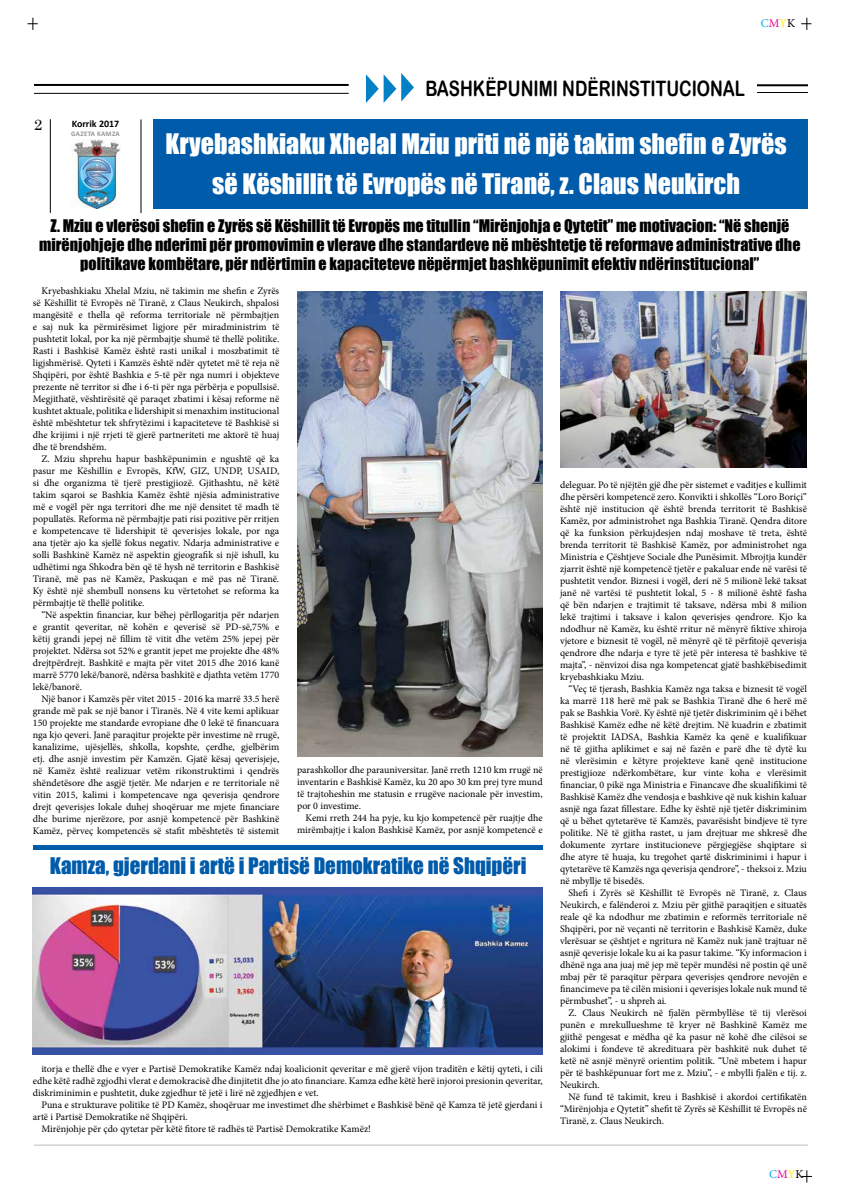
<style>
.page{position:relative;width:842px;height:1191px;background:#fff}
.page>*{position:absolute;margin:0;border:0;box-sizing:border-box;transform-origin:0 0}
.t1{font:26px/40px "Impact";color:#fff;text-align:center}
.t2{font:21.2px "Arial Rounded MT Bold";color:#000;scale:.79 1}
.t3{font:21px "Impact";color:#005baa}
.t4{font:16px/19.2px "Impact";color:#000;text-align:center}
.t5{font:15px "Century Schoolbook";color:#000}
.t6{font:12px "Minion Pro";color:#00aeef}
.t7{font:10px/12px "Minion Pro";color:#000;text-align:justify}
.t8{font:700 10px "Calibri";color:#000}
.t9{font:700 7px "Calibri";letter-spacing:.04em;color:#939598}
.s1{color:#ec008c}
.s2{color:#fff200}
.s3{color:#000}
</style>
<div class="page">
<hr style="left:34px;top:84px;width:315px;height:2px;background:#000">
<hr style="left:34px;top:93px;width:315px;height:1px;background:#000">
<svg style="left:365px;top:72px;width:49px;height:31px"></svg>
<hr style="left:34px;top:1144px;width:774px;height:1px;background:#bcbec0">
<hr style="left:50px;top:119px;width:1px;height:94px;background:#000">
<hr style="left:140px;top:119px;width:1px;height:94px;background:#000">
<hr style="left:586px;top:92px;width:222px;height:1px;background:#000">
<img style="left:71px;top:139px;width:49px;height:69px">
<hr style="left:586px;top:84px;width:222px;height:2px;background:#000">
<svg style="left:28px;top:18px;width:10px;height:12px"></svg>
<svg style="left:801px;top:18px;width:10px;height:12px"></svg>
<svg style="left:802px;top:1170px;width:10px;height:12px"></svg>
<hr style="left:33px;top:845px;width:510px;height:4px;background:#005baa">
<div style="left:153px;top:120px;width:654px;height:89px;background:#005baa"></div>
<img style="left:560px;top:291px;width:246px;height:176px">
<img style="left:297px;top:291px;width:246px;height:466px">
<img style="left:33px;top:887px;width:510px;height:167px">
<div style="left:416px;top:78px;width:340px;height:21px;background:#fff"></div>
<h3 class="t5" style="left:34px;top:112px;width:10px">2</h3>
<p class="t8" style="left:72px;top:117px;width:49px">Korrik 2017</p>
<p class="t9" style="left:71px;top:129px;width:50px">GAZETA KAMZA</p>
<p class="t6" style="left:761px;top:16px;width:36px">C<span class="s1">M</span><span class="s2">Y</span><span class="s3">K</span></p>
<h2 class="t2" style="left:425px;top:76px;width:406px">BASHKËPUNIMI NDËRINSTITUCIONAL</h2>
<h1 class="t1" style="left:166px;top:123px;width:623px">Kryebashkiaku Xhelal Mziu priti në një takim shefin e Zyrës së Këshillit të Evropës në Tiranë, z. Claus Neukirch</h1>
<p class="t4" style="left:39px;top:216px;width:763px">Z. Mziu e vlerësoi shefin e Zyrës së Këshillit të Evropës me titullin “Mirënjohja e Qytetit” me motivacion: “Në shenjë mirënjohjeje dhe nderimi për promovimin e vlerave dhe standardeve në mbështetje të reformave administrative dhe politikave kombëtare, për ndërtimin e kapaciteteve nëpërmjet bashkëpunimit efektiv ndërinstitucional”</p>
<p class="t7" style="left:33px;top:285px;width:248px;text-indent:8px">Kryebashkiaku Xhelal Mziu, në takimin me shefin e Zyrës së Këshillit të Evropës në Tiranë, z Claus Neukirch, shpalosi mangësitë e thella që reforma territoriale në përmbajtjen e saj nuk ka përmirësimet ligjore për miradministrim të pushtetit lokal, por ka një përmbajtje shumë të thellë politike.<br>Rasti i Bashkisë Kamëz është rasti unikal i moszbatimit të ligjshmërisë. Qyteti i Kamzës është ndër qytetet më të reja në Shqipëri, por është Bashkia e 5-të për nga numri i objekteve prezente në territor si dhe i 6-ti për nga përbërja e popullsisë.<br>Megjithatë, vështirësitë që paraqet zbatimi i kësaj reforme në kushtet aktuale, politika e lidershipit si menaxhim institucional është mbështetur tek shfrytëzimi i kapaciteteve të Bashkisë si dhe krijimi i një rrjeti të gjerë partneriteti me aktorë të huaj dhe të brendshëm.</p>
<p class="t7" style="left:33px;top:453px;width:248px;text-indent:8px">Z. Mziu shprehu hapur bashkëpunimin e ngushtë që ka pasur me Këshillin e Evropës, KfW, GIZ, UNDP, USAID, si dhe organizma të tjerë prestigjiozë. Gjithashtu, në këtë takim sqaroi se Bashkia Kamëz është njësia administrative më e vogël për nga territori dhe me një densitet të madh të popullatës. Reforma në përmbajtje pati risi pozitive për rritjen e kompetencave të lidershipit të qeverisjes lokale, por nga ana tjetër ajo ka sjellë fokus negativ. Ndarja administrative e solli Bashkinë Kamëz në aspektin gjeografik si një ishull, ku udhëtimi nga Shkodra bën që të hysh në territorin e Bashkisë Tiranë, më pas në Kamëz, Paskuqan e më pas në Tiranë.<br>Ky është një shembull nonsens ku vërtetohet se reforma ka përmbajtje të thellë politike.</p>
<p class="t7" style="left:33px;top:609px;width:248px;text-indent:8px">“Në aspektin financiar, kur bëhej përllogaritja për ndarjen e grantit qeveritar, në kohën e qeverisë së PD-së,75% e këtij grandi jepej në fillim të vitit dhe vetëm 25% jepej për projektet. Ndërsa sot 52% e grantit jepet me projekte dhe 48% drejtpërdrejt. Bashkitë e majta për vitet 2015 dhe 2016 kanë marrë 5770 lekë/banorë, ndërsa bashkitë e djathta vetëm 1770 lekë/banorë.</p>
<p class="t7" style="left:33px;top:693px;width:248px;text-indent:8px">Një banor i Kamzës për vitet 2015 - 2016 ka marrë 33.5 herë grande më pak se një banor i Tiranës. Në 4 vite kemi aplikuar 150 projekte me standarde evropiane dhe 0 lekë të financuara nga kjo qeveri. Janë paraqitur projekte për investime në rrugë, kanalizime, ujësjellës, shkolla, kopshte, çerdhe, gjelbërim etj. dhe asnjë investim për Kamzën. Gjatë kësaj qeverisjeje, në Kamëz është realizuar vetëm rikonstruktimi i qendrës shëndetësore dhe asgjë tjetër. Me ndarjen e re territoriale në vitin 2015, kalimi i kompetencave nga qeverisja qendrore drejt qeverisjes lokale duhej shoqëruar me mjete financiare dhe burime njerëzore, por asnjë kompetencë për Bashkinë Kamëz, përveç kompetencës së stafit mbështetës të sistemit</p>
<p class="t7" style="left:297px;top:764px;width:247px">parashkollor dhe parauniversitar. Janë rreth 1210 km rrugë në inventarin e Bashkisë Kamëz, ku 20 apo 30 km prej tyre mund të trajtoheshin me statusin e rrugëve nacionale për investim, por 0 investime.</p>
<p class="t7" style="left:297px;top:812px;width:247px;text-align:right">Kemi rreth 244 ha pyje, ku kjo kompetencë për ruajtje dhe mirëmbajtje i kalon Bashkisë Kamëz, por asnjë kompetencë e</p>
<h3 class="t3" style="left:50px;top:849px;width:478px">Kamza, gjerdani i artë i Partisë Demokratike në Shqipëri</h3>
<p class="t7" style="left:33px;top:1063px;width:511px;text-indent:8px">itorja e thellë dhe e vyer e Partisë Demokratike Kamëz ndaj koalicionit qeveritar e më gjerë vijon traditën e këtij qyteti, i cili edhe këtë radhë zgjodhi vlerat e demokracisë dhe dinjitetit dhe jo ato financiare. Kamza edhe këtë herë injoroi presionin qeveritar, diskriminimin e pushtetit, duke zgjedhur të jetë i lirë në zgjedhjen e vet.</p>
<p class="t7" style="left:41px;top:1099px;width:503px">Puna e strukturave politike të PD Kamëz, shoqëruar me investimet dhe shërbimet e Bashkisë bënë që Kamza të jetë gjerdani i</p>
<p class="t7" style="left:33px;top:1111px;width:156px">artë i Partisë Demokratike në Shqipëri.</p>
<p class="t7" style="left:41px;top:1123px;width:331px">Mirënjohje për çdo qytetar për këtë fitore të radhës të Partisë Demokratike Kamëz!</p>
<p class="t7" style="left:560px;top:478px;width:248px">deleguar. Po të njëjtën gjë dhe për sistemet e vaditjes e kullimit dhe përsëri kompetencë zero. Konvikti i shkollës “Loro Boriçi” është një institucion që është brenda territorit të Bashkisë Kamëz, por administrohet nga Bashkia Tiranë. Qendra ditore që ka funksion përkujdesjen ndaj moshave të treta, është brenda territorit të Bashkisë Kamëz, por administrohet nga Ministria e Çështjeve Sociale dhe Punësimit. Mbrojtja kundër zjarrit është një kompetencë tjetër e pakaluar ende në varësi të pushtetit vendor. Biznesi i vogël, deri në 5 milionë lekë taksat janë në vartësi të pushtetit lokal, 5 - 8 milionë është fasha që bën ndarjen e trajtimit të taksave, ndërsa mbi 8 milion lekë trajtimi i taksave i kalon qeverisjes qendrore. Kjo ka ndodhur në Kamëz, ku është rritur në mënyrë fiktive xhiroja vjetore e biznesit të vogël, në mënyrë që të përfitojë qeverisja qendrore dhe ndarja e tyre të jetë për interesa të bashkive të majta”, - nënvizoi disa nga kompetencat gjatë bashkëbisedimit kryebashkiaku Mziu.</p>
<p class="t7" style="left:560px;top:682px;width:248px;text-indent:8px">“Veç të tjerash, Bashkia Kamëz nga taksa e biznesit të vogël ka marrë 118 herë më pak se Bashkia Tiranë dhe 6 herë më pak se Bashkia Vorë. Ky është një tjetër diskriminim që i bëhet Bashkisë Kamëz edhe në këtë drejtim. Në kuadrin e zbatimit të projektit IADSA, Bashkia Kamëz ka qenë e kualifikuar në të gjitha aplikimet e saj në fazën e parë dhe të dytë ku në vlerësimin e këtyre projekteve kanë qenë institucione prestigjioze ndërkombëtare, kur vinte koha e vlerësimit financiar, 0 pikë nga Ministria e Financave dhe skualifikimi të Bashkisë Kamëz dhe vendosja e bashkive që nuk kishin kaluar asnjë nga fazat fillestare. Edhe ky është një tjetër diskriminim që u bëhet qytetarëve të Kamzës, pavarësisht bindjeve të tyre politike. Në të gjitha rastet, u jam drejtuar me shkresë dhe dokumente zyrtare institucioneve përgjegjëse shqiptare si dhe atyre të huaja, ku tregohet qartë diskriminimi i hapur i qytetarëve të Kamzës nga qeverisja qendrore”, - theksoi z. Mziu në mbyllje të bisedës.</p>
<p class="t7" style="left:560px;top:886px;width:248px;text-indent:8px">Shefi i Zyrës së Këshillit të Evropës në Tiranë, z. Claus Neukirch, e falënderoi z. Mziu për gjithë paraqitjen e situatës reale që ka ndodhur me zbatimin e reformës territoriale në Shqipëri, por në veçanti në territorin e Bashkisë Kamëz, duke vlerësuar se çështjet e ngritura në Kamëz nuk janë trajtuar në asnjë qeverisje lokale ku ai ka pasur takime. “Ky informacion i dhënë nga ana juaj më jep më tepër mundësi në postin që unë mbaj për të paraqitur përpara qeverisjes qendrore nevojën e financimeve pa të cilën misioni i qeverisjes lokale nuk mund të përmbushet”, - u shpreh ai.</p>
<p class="t7" style="left:560px;top:1006px;width:248px;text-indent:8px">Z. Claus Neukirch në fjalën përmbyllëse të tij vlerësoi punën e mrekullueshme të kryer në Bashkinë Kamëz me gjithë pengesat e mëdha që ka pasur në kohë dhe cilësoi se alokimi i fondeve të akredituara për bashkitë nuk duhet të ketë në asnjë mënyrë orientim politik. “Unë mbetem i hapur për të bashkëpunuar fort me z. Mziu”, - e mbylli fjalën e tij. z.<br>Neukirch.</p>
<p class="t7" style="left:560px;top:1090px;width:248px;text-indent:8px">Në fund të takimit, kreu i Bashkisë i akordoi certifikatën “Mirënjohja e Qytetit” shefit të Zyrës së Këshillit të Evropës në Tiranë, z. Claus Neukirch.</p>
<p class="t6" style="left:769px;top:1165px;width:36px">C<span class="s1">M</span><span class="s2">Y</span><span class="s3">K</span></p>
</div>
